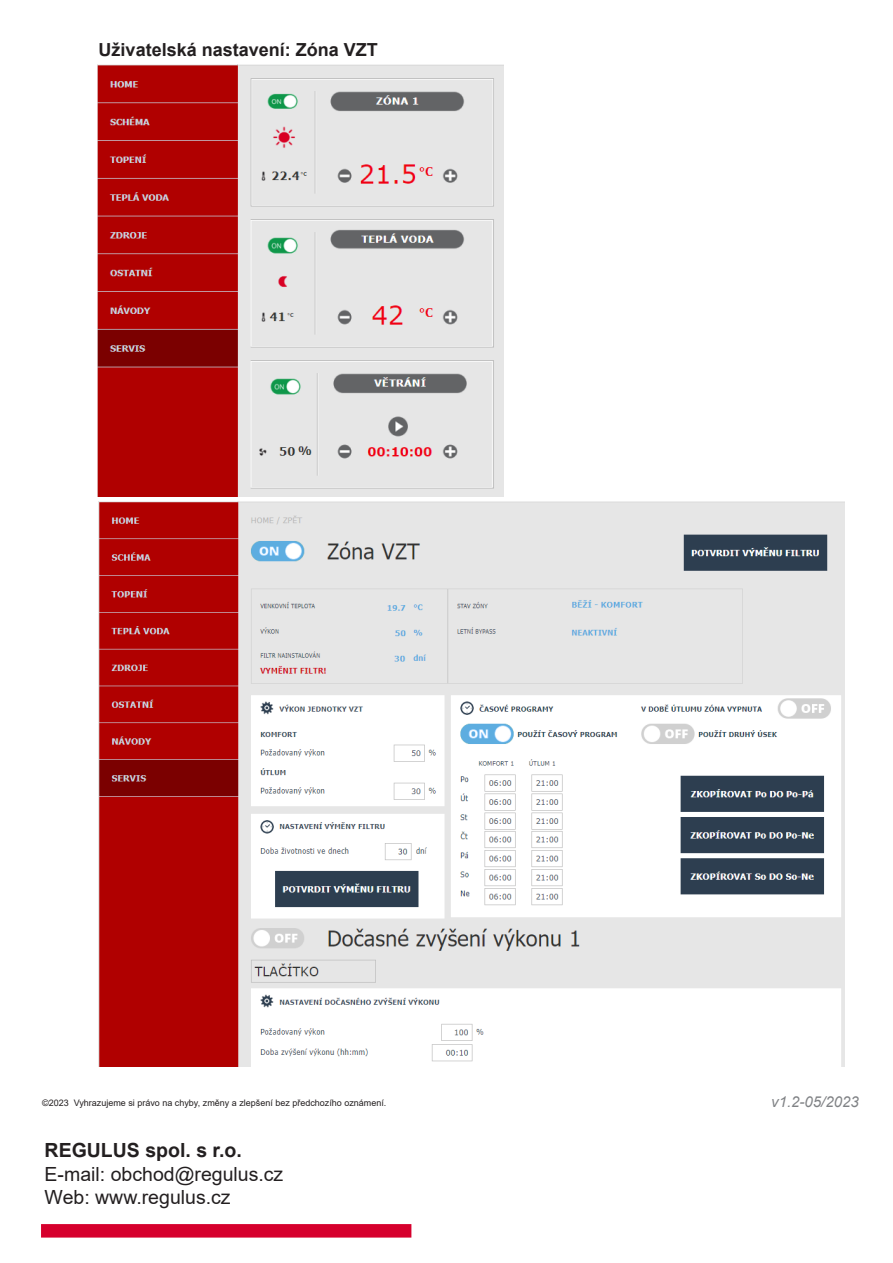
<style>
.page{position:relative;width:893px;height:1263px;background:#fff}
.page>*{position:absolute;margin:0;border:0;box-sizing:border-box;transform-origin:0 0}
.t1{font:19.5px "Arial";color:#231f20}
.t2{font:700 19.5px "Arial";color:#231f20}
.t3{font:700 18px "Arial";color:#231f20}
.t4{font:italic 15px "Arial";color:#808285}
.t5{font:9px "Arial";color:#231f20}
</style>
<div class="page">
<div style="left:41px;top:1224px;width:370px;height:13px;background:#d6002d"></div>
<img style="left:98px;top:65px;width:405px;height:431px">
<img style="left:99px;top:502px;width:745px;height:565px">
<p class="t3" style="left:99px;top:37px;width:281px">Uživatelská nastavení: Zóna VZT</p>
<p class="t5" style="left:42px;top:1096px;width:346px">©2023 Vyhrazujeme si právo na chyby, změny a zlepšení bez předchozího oznámení.</p>
<p class="t2" style="left:45px;top:1137px;width:199px">REGULUS spol. s r.o.</p>
<p class="t1" style="left:45px;top:1160px;width:240px">E-mail: obchod@regulus.cz</p>
<p class="t1" style="left:45px;top:1184px;width:188px">Web: www.regulus.cz</p>
<p class="t4" style="left:771px;top:1092px;width:89px">v1.2-05/2023</p>
</div>
